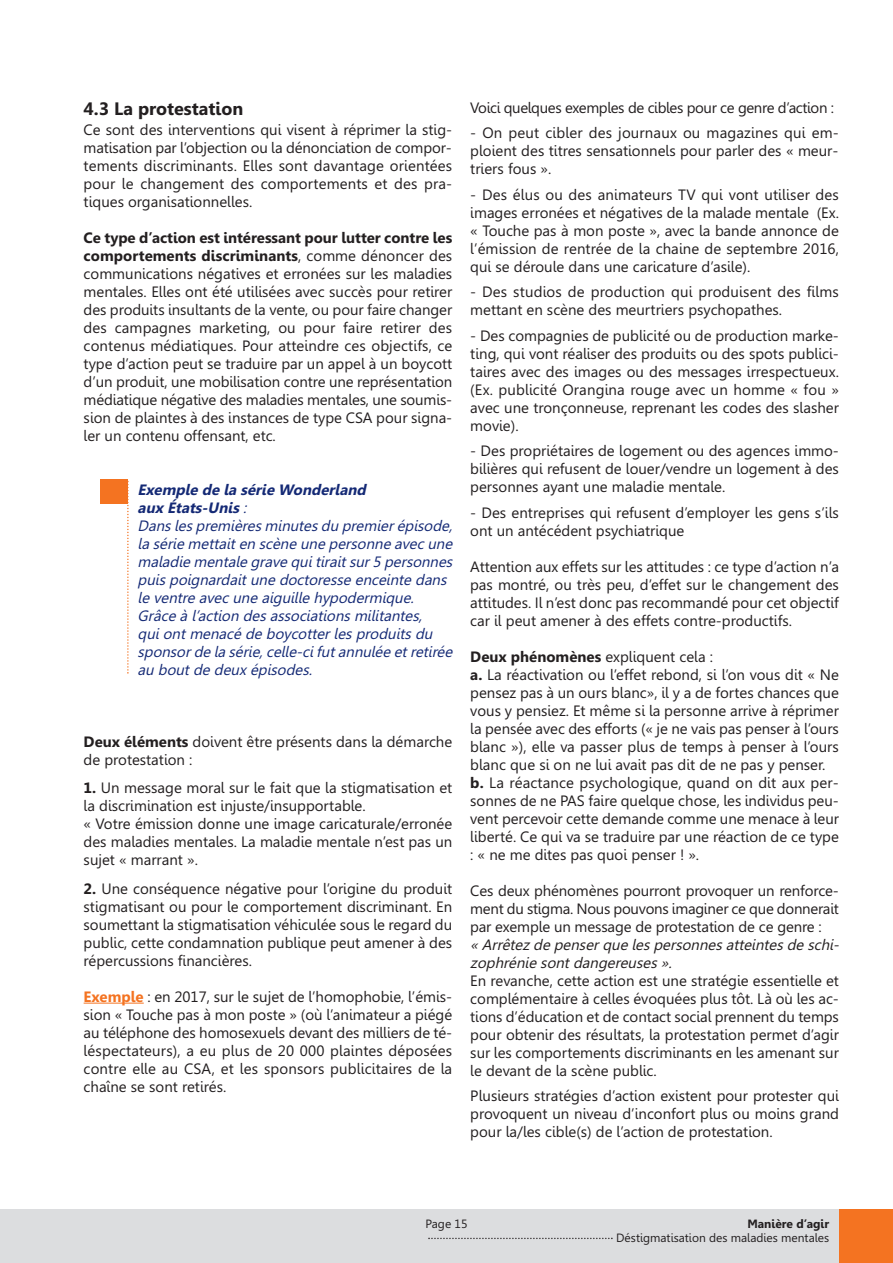
<style>
.page{position:relative;width:893px;height:1263px;background:#fff}
.page>*{position:absolute;margin:0;border:0;box-sizing:border-box;transform-origin:0 0}
.t1{font:700 18px "Gisha";color:#231f20}
.t2{font:15px/18px "Gisha";color:#231f20;text-align:justify}
.t3{font:italic 15px/18px "Gisha";color:#142975}
.t4{font:italic 15px/18px "Gisha";color:#231f20}
.t5{font:15px "Gisha";letter-spacing:-.025em;color:#231f20}
.t6{font:12px "Gisha";color:#231f20}
.t7{font:700 12px "Gisha";color:#231f20}
.s1{font-weight:700}
.s2{font-weight:700;color:#f47321}
</style>
<div class="page">
<div style="left:839px;top:1209px;width:54px;height:54px;background:#f47321"></div>
<div style="left:0;top:1209px;width:839px;height:54px;background:#dcdddf"></div>
<svg style="left:428px;top:1238px;width:185px;height:1px"></svg>
<hr style="left:84px;top:1003px;width:60px;height:1px;background:#f47321">
<svg style="left:127px;top:481px;width:2px;height:193px"></svg>
<div style="left:101px;top:479px;width:27px;height:25px;background:#f47321"></div>
<p class="t1" style="left:84px;top:98px;width:161px">4.3 La protestation</p>
<p class="t2" style="left:84px;top:120px;width:370px">Ce sont des interventions qui visent à réprimer la stig&shy;matisation par l’objection ou la dénonciation de compor&shy;tements discriminants. Elles sont davantage orientées pour le changement des comportements et des pra&shy;tiques organisationnelles.</p>
<p class="t2" style="left:84px;top:228px;width:370px"><span class="s1">Ce type d’action est intéressant pour lutter contre les comportements discriminants</span>, comme dénoncer des communications négatives et erronées sur les maladies mentales. Elles ont été utilisées avec succès pour retirer des produits insultants de la vente, ou pour faire changer des campagnes marketing, ou pour faire retirer des contenus médiatiques. Pour atteindre ces objectifs, ce type d’action peut se traduire par un appel à un boycott d’un produit, une mobilisation contre une représentation médiatique négative des maladies mentales, une soumis&shy;sion de plaintes à des instances de type CSA pour signa&shy;ler un contenu offensant, etc.</p>
<p class="t3" style="left:138px;top:480px;width:320px"><span class="s1">Exemple de la série Wonderland<br>aux États-Unis</span> :<br>Dans les premières minutes du premier épisode, la série mettait en scène une personne avec une maladie mentale grave qui tirait sur 5 personnes puis poignardait une doctoresse enceinte dans le ventre avec une aiguille hypodermique.<br>Grâce à l’action des associations militantes,<br>qui ont menacé de boycotter les produits du sponsor de la série, celle-ci fut annulée et retirée au bout de deux épisodes.</p>
<p class="t2" style="left:84px;top:732px;width:370px"><span class="s1">Deux éléments</span> doivent être présents dans la démarche de protestation :</p>
<p class="t2" style="left:84px;top:779px;width:370px;text-align:left"><span class="s1">1.</span> Un message moral sur le fait que la stigmatisation et la discrimination est injuste/insupportable.<br>« Votre émission donne une image caricaturale/erronée des maladies mentales. La maladie mentale n’est pas un sujet « marrant ».</p>
<p class="t2" style="left:84px;top:879px;width:370px"><span class="s1">2.</span> Une conséquence négative pour l’origine du produit stigmatisant ou pour le comportement discriminant. En soumettant la stigmatisation véhiculée sous le regard du public, cette condamnation publique peut amener à des répercussions financières.</p>
<p class="t2" style="left:84px;top:987px;width:370px"><span class="s2">Exemple</span> : en 2017, sur le sujet de l’homophobie, l’émis&shy;sion « Touche pas à mon poste » (où l’animateur a piégé au téléphone des homosexuels devant des milliers de té&shy;léspectateurs), a eu plus de 20 000 plaintes déposées contre elle au CSA, et les sponsors publicitaires de la chaîne se sont retirés.</p>
<p class="t5" style="left:470px;top:99px;width:365px">Voici quelques exemples de cibles pour ce genre d’action :</p>
<p class="t2" style="left:470px;top:124px;width:370px">- On peut cibler des journaux ou magazines qui em&shy;ploient des titres sensationnels pour parler des « meur&shy;triers fous ».</p>
<p class="t2" style="left:470px;top:186px;width:370px">- Des élus ou des animateurs TV qui vont utiliser des images erronées et négatives de la malade mentale (Ex. « Touche pas à mon poste », avec la bande annonce de l’émission de rentrée de la chaine de septembre 2016, qui se déroule dans une caricature d’asile).</p>
<p class="t2" style="left:470px;top:283px;width:370px">- Des studios de production qui produisent des films mettant en scène des meurtriers psychopathes.</p>
<p class="t2" style="left:470px;top:327px;width:370px">- Des compagnies de publicité ou de production marke&shy;ting, qui vont réaliser des produits ou des spots publici&shy;taires avec des images ou des messages irrespectueux. (Ex. publicité Orangina rouge avec un homme « fou » avec une tronçonneuse, reprenant les codes des slasher movie).</p>
<p class="t2" style="left:470px;top:442px;width:370px">- Des propriétaires de logement ou des agences immo&shy;bilières qui refusent de louer/vendre un logement à des personnes ayant une maladie mentale.</p>
<p class="t2" style="left:470px;top:504px;width:370px">- Des entreprises qui refusent d’employer les gens s’ils ont un antécédent psychiatrique</p>
<p class="t2" style="left:470px;top:558px;width:370px">Attention aux effets sur les attitudes : ce type d’action n’a pas montré, ou très peu, d’effet sur le changement des attitudes. Il n’est donc pas recommandé pour cet objectif car il peut amener à des effets contre-productifs.</p>
<p class="t2" style="left:470px;top:648px;width:370px;text-align:left"><span class="s1">Deux phénomènes</span> expliquent cela :<br><span class="s1">a.</span> La réactivation ou l’effet rebond, si l’on vous dit « Ne pensez pas à un ours blanc», il y a de fortes chances que vous y pensiez. Et même si la personne arrive à réprimer la pensée avec des efforts (« je ne vais pas penser à l’ours blanc »), elle va passer plus de temps à penser à l’ours blanc que si on ne lui avait pas dit de ne pas y penser. <span class="s1">b.</span> La réactance psychologique, quand on dit aux per&shy;sonnes de ne PAS faire quelque chose, les individus peu&shy;vent percevoir cette demande comme une menace à leur liberté. Ce qui va se traduire par une réaction de ce type : « ne me dites pas quoi penser ! ».</p>
<p class="t2" style="left:470px;top:882px;width:370px">Ces deux phénomènes pourront provoquer un renforce&shy;ment du stigma. Nous pouvons imaginer ce que donnerait par exemple un message de protestation de ce genre :</p>
<p class="t4" style="left:470px;top:936px;width:374px">« Arrêtez de penser que les personnes atteintes de schi&shy;zophrénie sont dangereuses ».</p>
<p class="t2" style="left:470px;top:972px;width:370px">En revanche, cette action est une stratégie essentielle et complémentaire à celles évoquées plus tôt. Là où les ac&shy;tions d’éducation et de contact social prennent du temps pour obtenir des résultats, la protestation permet d’agir sur les comportements discriminants en les amenant sur le devant de la scène public.</p>
<p class="t2" style="left:470px;top:1087px;width:370px">Plusieurs stratégies d’action existent pour protester qui provoquent un niveau d’inconfort plus ou moins grand pour la/les cible(s) de l’action de protestation.</p>
<p class="t6" style="left:425px;top:1217px;width:44px">Page 15</p>
<p class="t7" style="left:747px;top:1217px;width:83px">Manière d’agir</p>
<p class="t6" style="left:616px;top:1231px;width:214px">Déstigmatisation des maladies mentales</p>
</div>
